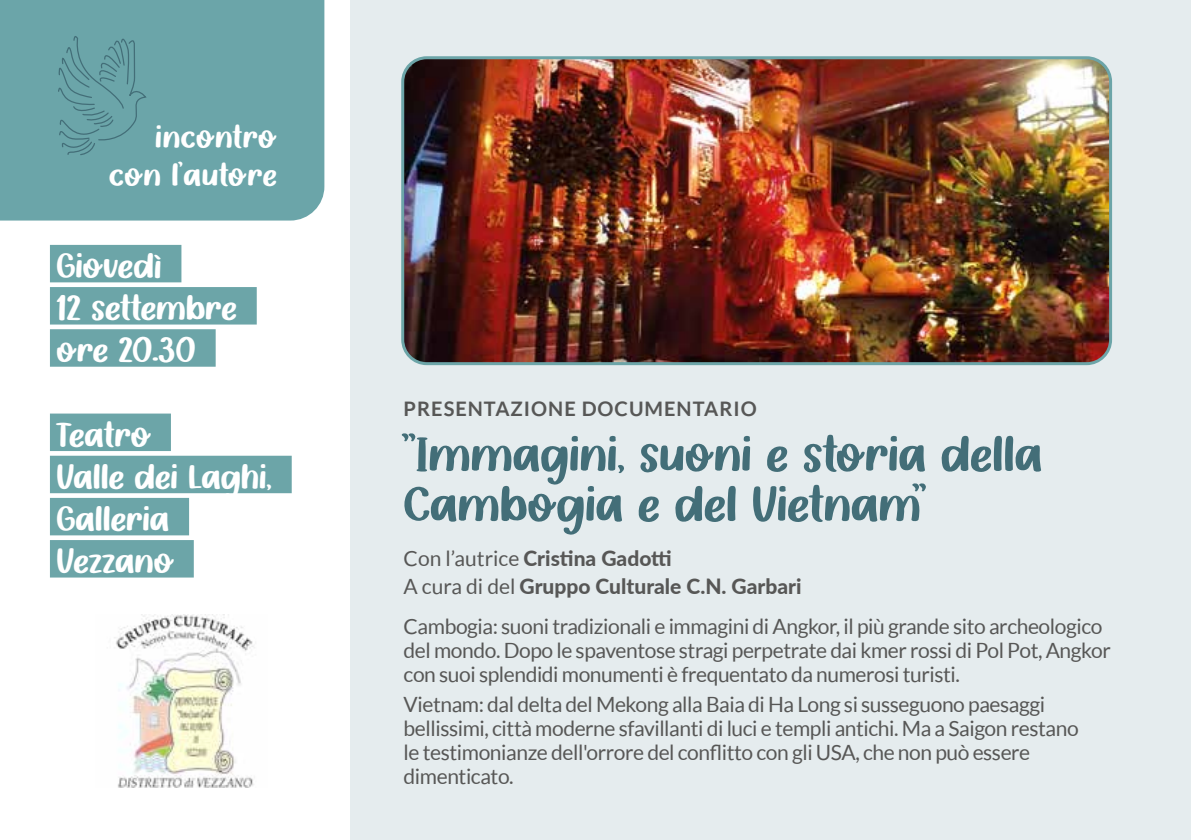
<style>
.page{position:relative;width:1191px;height:840px;background:#fff}
.page>*{position:absolute;margin:0;border:0;box-sizing:border-box;transform-origin:0 0}
.t1{font:50px/50px "Meet Cute";color:#436e78}
.t2{font:35px/42.2px "Meet Cute";color:#fff}
.t3{font:33px/39.6px "TAKECUTE Regular";letter-spacing:.02em;color:#fff;text-align:right}
.t4{font:32px/38.4px "Meet Cute";letter-spacing:.02em;color:#fff;text-align:right}
.t5{font:21px/24px "Lato";letter-spacing:-.02em;color:#575756}
.t6{font:800 21px/28px "Lato";color:#575756}
.t7{font:700 20px "Lato";letter-spacing:.05em;color:#575756}
.s1{font-weight:400}
</style>
<div class="page">
<div style="left:350px;top:0;width:841px;height:839px;background:#e5ecee"></div>
<div style="left:50px;top:245px;width:131px;height:37px;background:#6ca5a8"></div>
<div style="left:50px;top:287px;width:207px;height:37px;background:#6ca5a8"></div>
<div style="left:50px;top:329px;width:166px;height:37px;background:#6ca5a8"></div>
<div style="left:50px;top:413px;width:121px;height:38px;background:#6ca5a8"></div>
<div style="left:50px;top:455px;width:242px;height:38px;background:#6ca5a8"></div>
<div style="left:50px;top:497px;width:139px;height:38px;background:#6ca5a8"></div>
<div style="left:50px;top:539px;width:144px;height:38px;background:#6ca5a8"></div>
<div style="left:0;top:0;width:324px;height:220px;background:#6ba5a9"></div>
<svg style="left:57px;top:28px;width:90px;height:128px;background:#679fa4"></svg>
<img style="left:405px;top:60px;width:703px;height:301px">
<div style="left:401px;top:56px;width:711px;height:309px;border:3px solid #6ca5a8;border-radius:24px"></div>
<img style="left:114px;top:614px;width:141px;height:173px">
<h3 class="t4" style="left:109px;top:118px;width:169px">incontro con l’autore</h3>
<h3 class="t3" style="left:90px;top:118px;width:179px">eIncon-<br>tro con l’au-</h3>
<h2 class="t2" style="left:57px;top:246px;width:182px">Giovedì<br>12 settembre ore 20.30</h2>
<h2 class="t2" style="left:57px;top:414px;width:217px">Teatro<br>Valle dei Laghi,<br>Galleria<br>Vezzano</h2>
<p class="t7" style="left:403px;top:397px;width:354px">PRESENTAZIONE DOCUMENTARIO</p>
<h1 class="t1" style="left:403px;top:430px;width:640px">“Immagini, suoni e storia della<br>Cambogia e del Vietnam”</h1>
<p class="t6" style="left:403px;top:542px;width:399px"><span class="s1">Con l’autrice</span> Cristina Gadotti<br><span class="s1">A cura di del</span> Gruppo Culturale C.N. Garbari</p>
<p class="t5" style="left:403px;top:614px;width:708px">Cambogia: suoni tradizionali e immagini di Angkor, il più grande sito archeologico del mondo. Dopo le spaventose stragi perpetrate dai kmer rossi di Pol Pot, Angkor con suoi splendidi monumenti è frequentato da numerosi turisti.</p>
<p class="t5" style="left:403px;top:691px;width:676px">Vietnam: dal delta del Mekong alla Baia di Ha Long si susseguono paesaggi bellissimi, città moderne sfavillanti di luci e templi antichi. Ma a Saigon restano le testimonianze dell'orrore del conflitto con gli USA, che non può essere dimenticato.</p>
</div>
